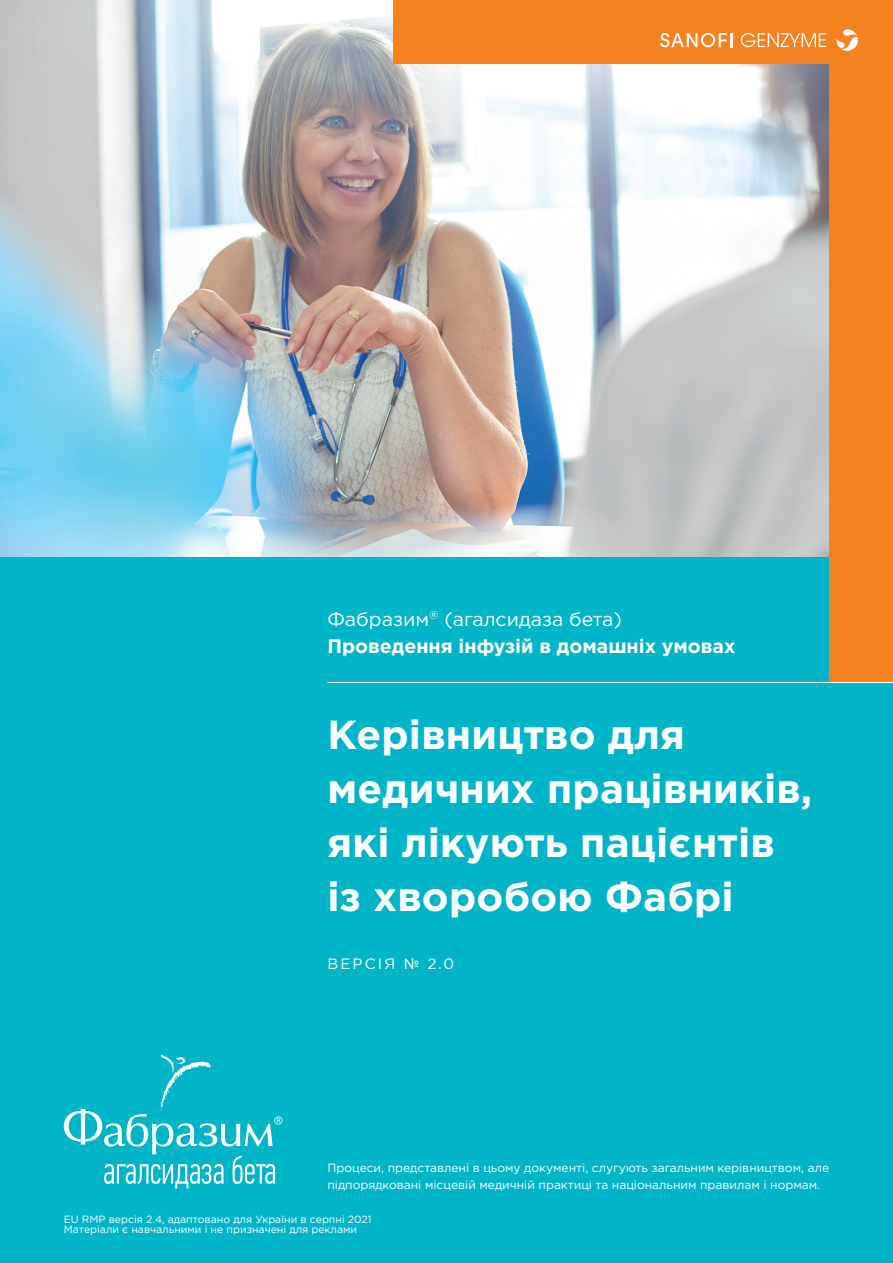
<style>
.page{position:relative;width:893px;height:1263px;background:#fff}
.page>*{position:absolute;margin:0;border:0;box-sizing:border-box;transform-origin:0 0}
.t1{font:700 40.5px/54px "Gotham Pro";letter-spacing:.005em;color:#fff}
.t2{font:700 19.5px/27px "Gotham Pro";color:#fff}
.t3{font:15px "Gotham Pro";letter-spacing:.14em;color:#fff}
.t4{font:12px/16.5px "Gotham Pro";color:#fff}
.t5{font:10.5px/10.5px "Gotham Pro";color:#fff}
.s1{font-weight:400}
</style>
<div class="page">
<img style="left:0;top:0;width:829px;height:557px">
<div style="left:0;top:557px;width:893px;height:706px;background:#00b5c8"></div>
<div style="left:829px;top:0;width:64px;height:683px;background:#f58220"></div>
<div style="left:393px;top:0;width:500px;height:64px;background:#f58220"></div>
<svg style="left:836px;top:29px;width:22px;height:22px"></svg>
<svg style="left:660px;top:33px;width:72px;height:14px"></svg>
<svg style="left:741px;top:33px;width:85px;height:14px"></svg>
<svg style="left:64px;top:1054px;width:218px;height:134px"></svg>
<hr style="left:327px;top:682px;width:566px;height:1px;background:#fff">
<h2 class="t2" style="left:327px;top:605px;width:410px"><span class="s1">Фабразим</span><sup>®</sup> <span class="s1">(агалсидаза бета)<br></span>Проведення інфузій в домашніх умовах</h2>
<h1 class="t1" style="left:327px;top:707px;width:487px">Керівництво для медичних працівників, які лікують пацієнтів із хворобою Фабрі</h1>
<p class="t3" style="left:328px;top:955px;width:128px">ВЕРСІЯ № 2.0</p>
<p class="t4" style="left:327px;top:1159px;width:503px">Процеси, представлені в цьому документі, слугують загальним керівництвом, але підпорядковані місцевій медичній практиці та національним правилам і нормам.</p>
<p class="t5" style="left:64px;top:1214px;width:309px">EU RMP версія 2.4, адаптовано для України в серпні 2021<br>Матеріали є навчальними і не призначені для реклами</p>
</div>
